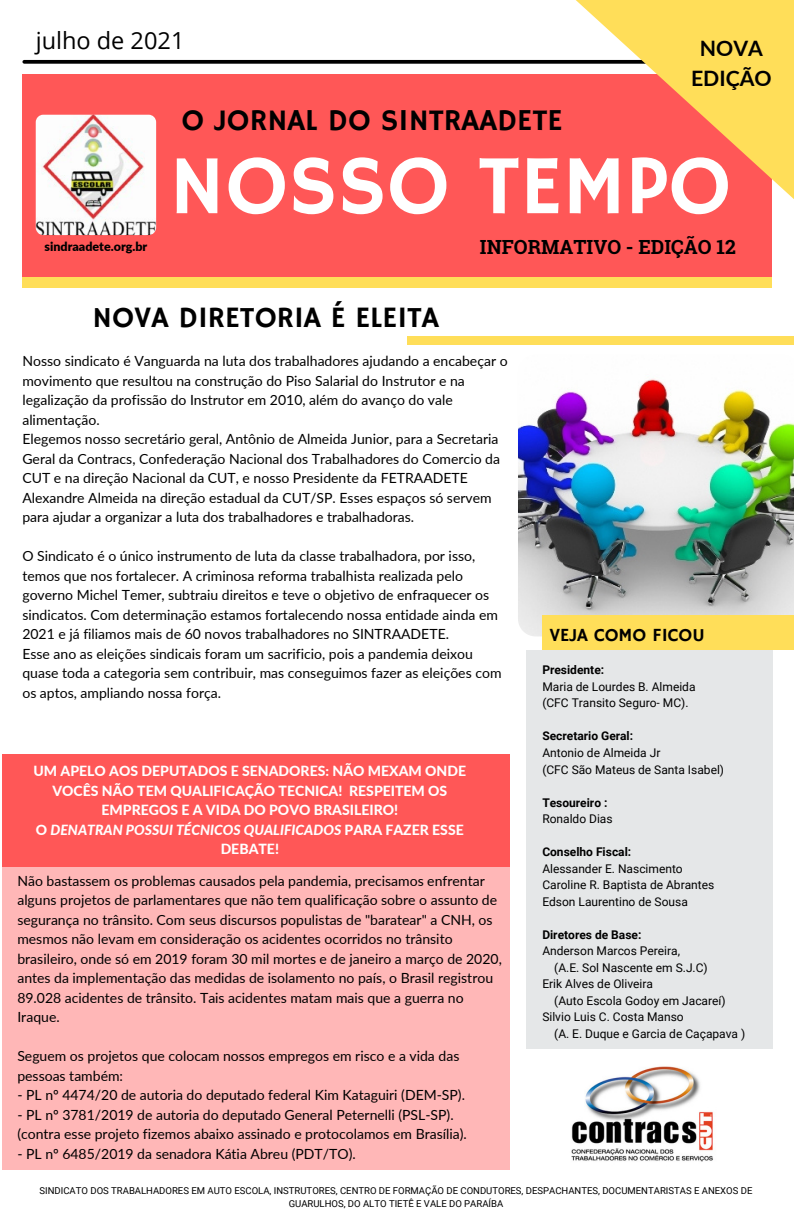
<style>
.page{position:relative;width:794px;height:1219px;background:#fff}
.page>*{position:absolute;margin:0;border:0;box-sizing:border-box;transform-origin:0 0}
.t1{font:84.3px "Hammersmith One";color:#fff}
.t2{font:30.3px "Hammersmith One";color:#000}
.t3{font:29.5px "Hammersmith One";color:#000}
.t4{font:23.5px "Open Sans";color:#000}
.t5{font:700 21.2px "Lato";color:#000}
.t6{font:700 19.5px "Roboto Slab";color:#000}
.t7{font:18.5px "Hammersmith One";color:#000}
.t8{font:14px/19.5px "Lato";color:#000}
.t9{font:800 14px/19.5px "Lato";color:#fff;text-align:center}
.t10{font:italic 800 14px/19.5px "Lato";color:#fff;text-align:center}
.t11{font:900 12.5px "Lato";color:#000}
.t12{font:12px "Roboto";color:#000}
.t13{font:700 12px "Roboto";color:#000}
.t14{font:9.5px/12.8px "Roboto";color:#000;text-align:center}
.s1{font-style:normal}
</style>
<div class="page">
<svg style="left:24px;top:60px;width:483px;height:4px;background:#131313"></svg>
<div style="left:23px;top:241px;width:748px;height:46px;background:#ffde59"></div>
<div style="left:22px;top:74px;width:749px;height:202px;background:#ff5757"></div>
<svg style="left:507px;top:0;width:287px;height:225px"></svg>
<img style="left:518px;top:379px;width:276px;height:257px">
<div style="left:542px;top:615px;width:252px;height:35px;background:#ffde59"></div>
<div style="left:525px;top:650px;width:247px;height:398px;background:#e5e7e8"></div>
<div style="left:2px;top:753px;width:507px;height:113px;background:#ff5757"></div>
<div style="left:2px;top:866px;width:507px;height:304px;background:#ffb7b7"></div>
<img style="left:571px;top:1066px;width:142px;height:96px">
<div style="left:407px;top:337px;width:387px;height:8px;background:#ffde59"></div>
<img style="left:36px;top:115px;width:120px;height:120px;border-radius:7px">
<p class="t4" style="left:36px;top:24px;width:150px">julho de 2021</p>
<p class="t2" style="left:181px;top:103px;width:383px">O JORNAL DO SINTRAADETE</p>
<p class="t5" style="left:699px;top:35px;width:65px">NOVA</p>
<p class="t5" style="left:691px;top:65px;width:82px">EDIÇÃO</p>
<p class="t11" style="left:44px;top:238px;width:104px">sindraadete.org.br</p>
<p class="t1" style="left:169px;top:137px;width:563px">NOSSO TEMPO</p>
<p class="t6" style="left:480px;top:234px;width:257px">INFORMATIVO - EDIÇÃO 12</p>
<p class="t3" style="left:92px;top:300px;width:348px">NOVA DIRETORIA É ELEITA</p>
<p class="t8" style="left:22px;top:351px;width:486px">Nosso sindicato é Vanguarda na luta dos trabalhadores ajudando a encabeçar o movimento que resultou na construção do Piso Salarial do Instrutor e na legalização da profissão do Instrutor em 2010, além do avanço do vale alimentação.</p>
<p class="t8" style="left:22px;top:429px;width:479px">Elegemos nosso secretário geral, Antônio de Almeida Junior, para a Secretaria Geral da Contracs, Confederação Nacional dos Trabalhadores do Comercio da CUT e na direção Nacional da CUT, e nosso Presidente da FETRAADETE Alexandre Almeida na direção estadual da CUT/SP. Esses espaços só servem para ajudar a organizar a luta dos trabalhadores e trabalhadoras.</p>
<p class="t8" style="left:22px;top:546px;width:477px">O Sindicato é o único instrumento de luta da classe trabalhadora, por isso, temos que nos fortalecer. A criminosa reforma trabalhista realizada pelo governo Michel Temer, subtraiu direitos e teve o objetivo de enfraquecer os sindicatos. Com determinação estamos fortalecendo nossa entidade ainda em 2021 e já filiamos mais de 60 novos trabalhadores no SINTRAADETE.</p>
<p class="t8" style="left:22px;top:644px;width:480px">Esse ano as eleições sindicais foram um sacrificio, pois a pandemia deixou quase toda a categoria sem contribuir, mas conseguimos fazer as eleições com os aptos, ampliando nossa força.</p>
<p class="t7" style="left:549px;top:624px;width:157px">VEJA COMO FICOU</p>
<p class="t13" style="left:542px;top:663px;width:63px">Presidente:</p>
<p class="t12" style="left:542px;top:680px;width:155px">Maria de Lourdes B. Almeida</p>
<p class="t12" style="left:542px;top:696px;width:148px">(CFC Transito Seguro- MC).</p>
<p class="t13" style="left:542px;top:729px;width:92px">Secretario Geral:</p>
<p class="t12" style="left:542px;top:746px;width:120px">Antonio de Almeida Jr</p>
<p class="t12" style="left:542px;top:762px;width:183px">(CFC São Mateus de Santa Isabel)</p>
<p class="t13" style="left:542px;top:795px;width:67px">Tesoureiro :</p>
<p class="t12" style="left:542px;top:812px;width:72px">Ronaldo Dias</p>
<p class="t13" style="left:542px;top:845px;width:90px">Conselho Fiscal:</p>
<p class="t12" style="left:542px;top:861px;width:142px">Alessander E. Nascimento</p>
<p class="t12" style="left:542px;top:878px;width:173px">Caroline R. Baptista de Abrantes</p>
<p class="t12" style="left:542px;top:894px;width:147px">Edson Laurentino de Sousa</p>
<p class="t13" style="left:542px;top:927px;width:101px">Diretores de Base:</p>
<p class="t12" style="left:542px;top:944px;width:139px">Anderson Marcos Pereira,</p>
<p class="t12" style="left:554px;top:960px;width:155px">(A.E. Sol Nascente em S.J.C)</p>
<p class="t12" style="left:542px;top:977px;width:112px">Erik Alves de Oliveira</p>
<p class="t12" style="left:554px;top:993px;width:173px">(Auto Escola Godoy em Jacareí)</p>
<p class="t12" style="left:542px;top:1010px;width:143px">Silvio Luis C. Costa Manso</p>
<p class="t12" style="left:554px;top:1026px;width:192px">(A. E. Duque e Garcia de Caçapava )</p>
<p class="t9" style="left:34px;top:761px;width:434px">UM APELO AOS DEPUTADOS E SENADORES: NÃO MEXAM ONDE<br>VOCÊS NÃO TEM QUALIFICAÇÃO TECNICA! RESPEITEM OS<br>EMPREGOS E A VIDA DO POVO BRASILEIRO!</p>
<p class="t10" style="left:36px;top:819px;width:429px"><span class="s1">O</span> DENATRAN POSSUI TÉCNICOS QUALIFICADOS <span class="s1">PARA FAZER ESSE<br>DEBATE!</span></p>
<p class="t8" style="left:17px;top:870px;width:486px">Não bastassem os problemas causados pela pandemia, precisamos enfrentar alguns projetos de parlamentares que não tem qualificação sobre o assunto de segurança no trânsito. Com seus discursos populistas de "baratear" a CNH, os mesmos não levam em consideração os acidentes ocorridos no trânsito brasileiro, onde só em 2019 foram 30 mil mortes e de janeiro a março de 2020, antes da implementação das medidas de isolamento no país, o Brasil registrou 89.028 acidentes de trânsito. Tais acidentes matam mais que a guerra no Iraque.</p>
<p class="t8" style="left:17px;top:1046px;width:443px">Seguem os projetos que colocam nossos empregos em risco e a vida das pessoas também:</p>
<p class="t8" style="left:17px;top:1085px;width:449px">- PL nº 4474/20 de autoria do deputado federal Kim Kataguiri (DEM-SP).</p>
<p class="t8" style="left:17px;top:1105px;width:438px">- PL nº 3781/2019 de autoria do deputado General Peternelli (PSL-SP).</p>
<p class="t8" style="left:17px;top:1124px;width:451px">(contra esse projeto fizemos abaixo assinado e protocolamos em Brasília).</p>
<p class="t8" style="left:17px;top:1144px;width:340px">- PL nº 6485/2019 da senadora Kátia Abreu (PDT/TO).</p>
<p class="t14" style="left:40px;top:1184px;width:714px">SINDICATO DOS TRABALHADORES EM AUTO ESCOLA, INSTRUTORES, CENTRO DE FORMAÇÃO DE CONDUTORES, DESPACHANTES, DOCUMENTARISTAS E ANEXOS DE<br>GUARULHOS, DO ALTO TIETÊ E VALE DO PARAÍBA</p>
</div>
